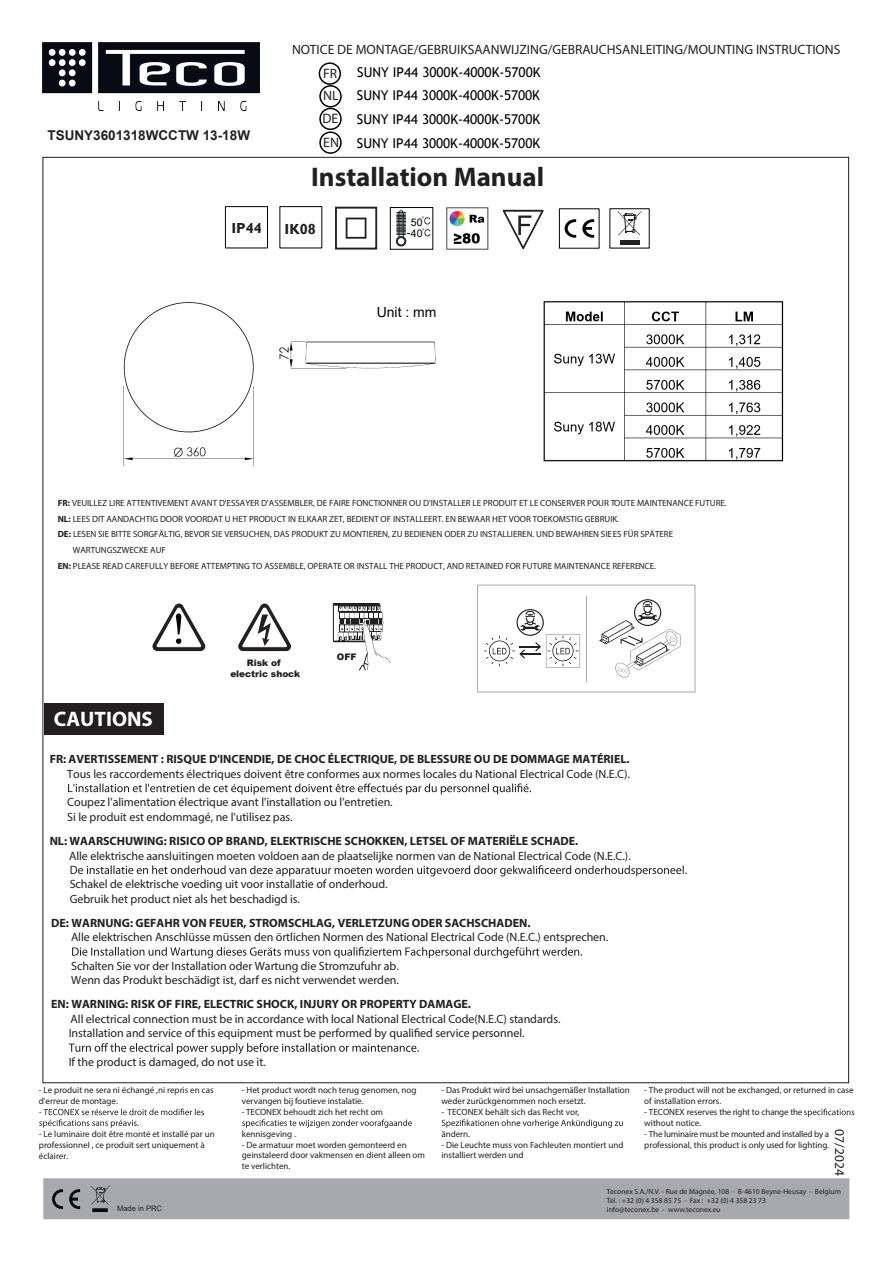
<style>
.page{position:relative;width:893px;height:1263px;background:#fff}
.page>*{position:absolute;margin:0;border:0;box-sizing:border-box;transform-origin:0 0}
.t1{font:700 27px "Myriad Pro";color:#231f20}
.t2{font:700 21px "Myriad Pro";color:#fff}
.t3{font:700 14.55px "Gill Sans";color:#231f20}
.t4{font:13.95px "Arial";color:#030303}
.t5{font:13.65px/22.6px "Myriad Pro";color:#231f20;text-align:justify}
.t6{font:13.5px/23.5px "Trebuchet MS";color:#000;text-align:justify}
.t7{font:13.5px "Myriad Pro";color:#231f20}
.t8{font:700 13.5px "Arial";color:#231f20}
.t9{font:12px/14.4px "Myriad Pro";letter-spacing:-.005em;color:#231f20}
.t10{font:700 12px "Myriad Pro";color:#231f20}
.t11{font:10.5px "Arial";color:#000}
.t12{font:9px/10.8px "Myriad Pro";letter-spacing:-.005em;color:#231f20}
.t13{font:900 9px/10.8px "Arial";letter-spacing:-.005em;color:#221f21;text-align:center}
.t14{font:7.5px/9px "Myriad Pro";color:#231f20}
.t15{font:7.5px "Arial";color:#232427}
.s1{font-size:13.5px}
.s2{font-weight:700}
</style>
<div class="page">
<img style="left:123px;top:302px;width:313px;height:164px">
<svg style="left:39px;top:1108px;width:165px;height:20px"></svg>
<svg style="left:242px;top:1119px;width:170px;height:9px"></svg>
<svg style="left:442px;top:1119px;width:181px;height:9px"></svg>
<svg style="left:804px;top:1108px;width:50px;height:9px"></svg>
<div style="left:43px;top:1178px;width:806px;height:41px;background:#a8a9ad;border:2px solid #a8a9ad"></div>
<svg style="left:91px;top:1185px;width:19px;height:27px"></svg>
<svg style="left:52px;top:1189px;width:11px;height:20px"></svg>
<svg style="left:69px;top:1189px;width:11px;height:20px"></svg>
<img style="left:43px;top:43px;width:216px;height:67px">
<div style="left:319px;top:62px;width:22px;height:23px;border:2px solid #000;border-radius:50%"></div>
<svg style="left:68px;top:783px;width:463px;height:11px"></svg>
<svg style="left:71px;top:865px;width:616px;height:11px"></svg>
<svg style="left:72px;top:947px;width:510px;height:11px"></svg>
<svg style="left:69px;top:1043px;width:350px;height:11px"></svg>
<div style="left:319px;top:85px;width:23px;height:22px;border:2px solid #000;border-radius:50%"></div>
<div style="left:319px;top:108px;width:23px;height:22px;border:2px solid #000;border-radius:50%"></div>
<div style="left:319px;top:131px;width:23px;height:23px;border:2px solid #000;border-radius:50%"></div>
<svg style="left:152px;top:603px;width:53px;height:48px"></svg>
<svg style="left:238px;top:603px;width:53px;height:48px"></svg>
<svg style="left:333px;top:603px;width:57px;height:68px"></svg>
<svg style="left:484px;top:609px;width:96px;height:59px"></svg>
<svg style="left:599px;top:599px;width:82px;height:79px"></svg>
<hr style="left:586px;top:596px;width:1px;height:85px;background:#a8a9ad">
<div style="left:477px;top:585px;width:218px;height:107px;border:1px solid #a8a9ad"></div>
<div style="left:44px;top:703px;width:120px;height:31px;background:#231f20"></div>
<div style="left:225px;top:206px;width:43px;height:42px;background:#fff;border:1px solid #040404"></div>
<div style="left:390px;top:207px;width:43px;height:43px;background:#fff;border:1px solid #040404"></div>
<svg style="left:422px;top:216px;width:9px;height:20px"></svg>
<svg style="left:395px;top:210px;width:15px;height:37px"></svg>
<svg style="left:599px;top:209px;width:1px;height:40px"></svg>
<svg style="left:565px;top:219px;width:11px;height:19px"></svg>
<svg style="left:582px;top:219px;width:12px;height:19px"></svg>
<div style="left:620px;top:240px;width:19px;height:5px;background:#231f20"></div>
<svg style="left:618px;top:211px;width:23px;height:24px"></svg>
<img style="left:446px;top:207px;width:43px;height:43px">
<svg style="left:335px;top:207px;width:42px;height:43px"></svg>
<svg style="left:503px;top:210px;width:41px;height:39px"></svg>
<img style="left:543px;top:301px;width:240px;height:160px">
<h3 class="t8" style="left:48px;top:126px;width:204px">TSUNY3601318WCCTW 13-18W</h3>
<h3 class="t7" style="left:292px;top:41px;width:550px">NOTICE DE MONTAGE/GEBRUIKSAANWIJZING/GEBRAUCHSANLEITING/MOUNTING INSTRUCTIONS</h3>
<h3 class="t5" style="left:322px;top:62px;width:18px">F<span class="s1">R </span>NL DE</h3>
<h3 class="t5" style="left:323px;top:131px;width:17px">EN</h3>
<h3 class="t6" style="left:357px;top:61px;width:185px">SUNY IP44 3000K-4000K-5700K SUNY IP44 3000K-4000K-5700K SUNY IP44 3000K-4000K-5700K SUNY IP44 3000K-4000K-5700K</h3>
<h1 class="t1" style="left:311px;top:160px;width:235px">Installation Manual</h1>
<p class="t11" style="left:411px;top:215px;width:13px">50</p>
<h3 class="t3" style="left:231px;top:220px;width:32px">IP44</h3>
<h3 class="t3" style="left:284px;top:220px;width:33px">IK08</h3>
<p class="t11" style="left:411px;top:226px;width:13px">40</p>
<h3 class="t4" style="left:377px;top:302px;width:61px">Unit : mm</h3>
<p class="t12" style="left:58px;top:498px;width:670px"><span class="s2">FR:</span> VEUILLEZ LIRE ATTENTIVEMENT AVANT D'ESSAYER D'ASSEMBLER, DE FAIRE FONCTIONNER OU D'INSTALLER LE PRODUIT ET LE CONSERVER POUR TOUTE MAINTENANCE FUTURE.</p>
<p class="t12" style="left:58px;top:513px;width:563px"><span class="s2">NL:</span> LEES DIT AANDACHTIG DOOR VOORDAT U HET PRODUCT IN ELKAAR ZET, BEDIENT OF INSTALLEERT. EN BEWAAR HET VOOR TOEKOMSTIG GEBRUIK.</p>
<p class="t12" style="left:58px;top:529px;width:617px"><span class="s2">DE:</span> LESEN SIE BITTE SORGFÄLTIG, BEVOR SIE VERSUCHEN, DAS PRODUKT ZU MONTIEREN, ZU BEDIENEN ODER ZU INSTALLIEREN. UND BEWAHREN SIE ES FÜR SPÄTERE</p>
<p class="t12" style="left:73px;top:544px;width:95px">WARTUNGSZWECKE AUF</p>
<p class="t12" style="left:58px;top:560px;width:600px"><span class="s2">EN:</span> PLEASE READ CAREFULLY BEFORE ATTEMPTING TO ASSEMBLE, OPERATE OR INSTALL THE PRODUCT, AND RETAINED FOR FUTURE MAINTENANCE REFERENCE.</p>
<h2 class="t2" style="left:54px;top:705px;width:100px">CAUTIONS</h2>
<p class="t13" style="left:230px;top:657px;width:71px">Risk of electric shock</p>
<p class="t13" style="left:337px;top:651px;width:21px">OFF</p>
<h3 class="t10" style="left:50px;top:751px;width:581px">FR: AVERTISSEMENT : RISQUE D'INCENDIE, DE CHOC ÉLECTRIQUE, DE BLESSURE OU DE DOMMAGE MATÉRIEL.</h3>
<h3 class="t9" style="left:67px;top:766px;width:564px">Tous les raccordements électriques doivent être conformes aux normes locales du National Electrical Code (N.E.C).</h3>
<h3 class="t9" style="left:67px;top:795px;width:327px">Coupez l'alimentation électrique avant l'installation ou l'entretien.<br>Si le produit est endommagé, ne l'utilisez pas.</h3>
<h3 class="t10" style="left:50px;top:833px;width:530px">NL: WAARSCHUWING: RISICO OP BRAND, ELEKTRISCHE SCHOKKEN, LETSEL OF MATERIËLE SCHADE.</h3>
<h3 class="t9" style="left:69px;top:848px;width:563px">Alle elektrische aansluitingen moeten voldoen aan de plaatselijke normen van de National Electrical Code (N.E.C.).</h3>
<h3 class="t9" style="left:70px;top:877px;width:319px">Schakel de elektrische voeding uit voor installatie of onderhoud.<br>Gebruik het product niet als het beschadigd is.</h3>
<h3 class="t10" style="left:51px;top:915px;width:481px">DE: WARNUNG: GEFAHR VON FEUER, STROMSCHLAG, VERLETZUNG ODER SACHSCHADEN.</h3>
<h3 class="t9" style="left:71px;top:930px;width:539px">Alle elektrischen Anschlüsse müssen den örtlichen Normen des National Electrical Code (N.E.C.) entsprechen.</h3>
<h3 class="t9" style="left:71px;top:958px;width:329px">Schalten Sie vor der Installation oder Wartung die Stromzufuhr ab.<br>Wenn das Produkt beschädigt ist, darf es nicht verwendet werden.</h3>
<h3 class="t10" style="left:51px;top:996px;width:421px">EN: WARNING: RISK OF FIRE, ELECTRIC SHOCK, INJURY OR PROPERTY DAMAGE.</h3>
<h3 class="t9" style="left:69px;top:1011px;width:493px">All electrical connection must be in accordance with local National Electrical Code(N.E.C) standards.<br>Installation and service of this equipment must be performed by qualified service personnel.</h3>
<h3 class="t9" style="left:69px;top:1055px;width:199px">If the product is damaged, do not use it.</h3>
<p class="t12" style="left:39px;top:1085px;width:176px">- Le produit ne sera ni échangé ,ni repris en cas d'erreur de montage.</p>
<p class="t12" style="left:39px;top:1128px;width:177px">- Le luminaire doit être monté et installé par un professionnel , ce produit sert uniquement à éclairer.</p>
<p class="t12" style="left:242px;top:1085px;width:176px">- Het product wordt noch terug genomen, nog vervangen bij foutieve instalatie.</p>
<p class="t12" style="left:242px;top:1106px;width:143px">- TECONEX behoudt zich het recht om</p>
<p class="t12" style="left:242px;top:1128px;width:56px">kennisgeving .</p>
<p class="t12" style="left:242px;top:1139px;width:185px">- De armatuur moet worden gemonteerd en geinstaleerd door vakmensen en dient alleen om te verlichten.</p>
<p class="t12" style="left:441px;top:1085px;width:190px">- Das Produkt wird bei unsachgemäßer Installation weder zurückgenommen noch ersetzt.</p>
<p class="t12" style="left:441px;top:1106px;width:139px">- TECONEX behält sich das Recht vor,</p>
<p class="t12" style="left:441px;top:1128px;width:30px">ändern.</p>
<p class="t12" style="left:441px;top:1139px;width:184px">- Die Leuchte muss von Fachleuten montiert und installiert werden und</p>
<p class="t12" style="left:644px;top:1085px;width:211px">- The product will not be exchanged, or returned in case of installation errors.</p>
<p class="t12" style="left:644px;top:1106px;width:159px">- TECONEX reserves the right to change the without notice.</p>
<p class="t12" style="left:644px;top:1128px;width:187px">- The luminaire must be mounted and installed by a professional, this product is only used for lighting.</p>
<h3 class="t7" style="left:848px;top:1129px;width:48px;rotate:90deg">07/2024</h3>
<p class="t15" style="left:117px;top:1203px;width:46px">Made in PRC</p>
<p class="t14" style="left:607px;top:1187px;width:236px">Teconex S.A./N.V. - Rue de Magnée, 108 - B-4610 Beyne-Heusay - Belgium<br>Tel. : +32 (0) 4 358 85 75 - Fax : +32 (0) 4 358 23 73<br>info@teconex.be - www.teconex.eu</p>
</div>
